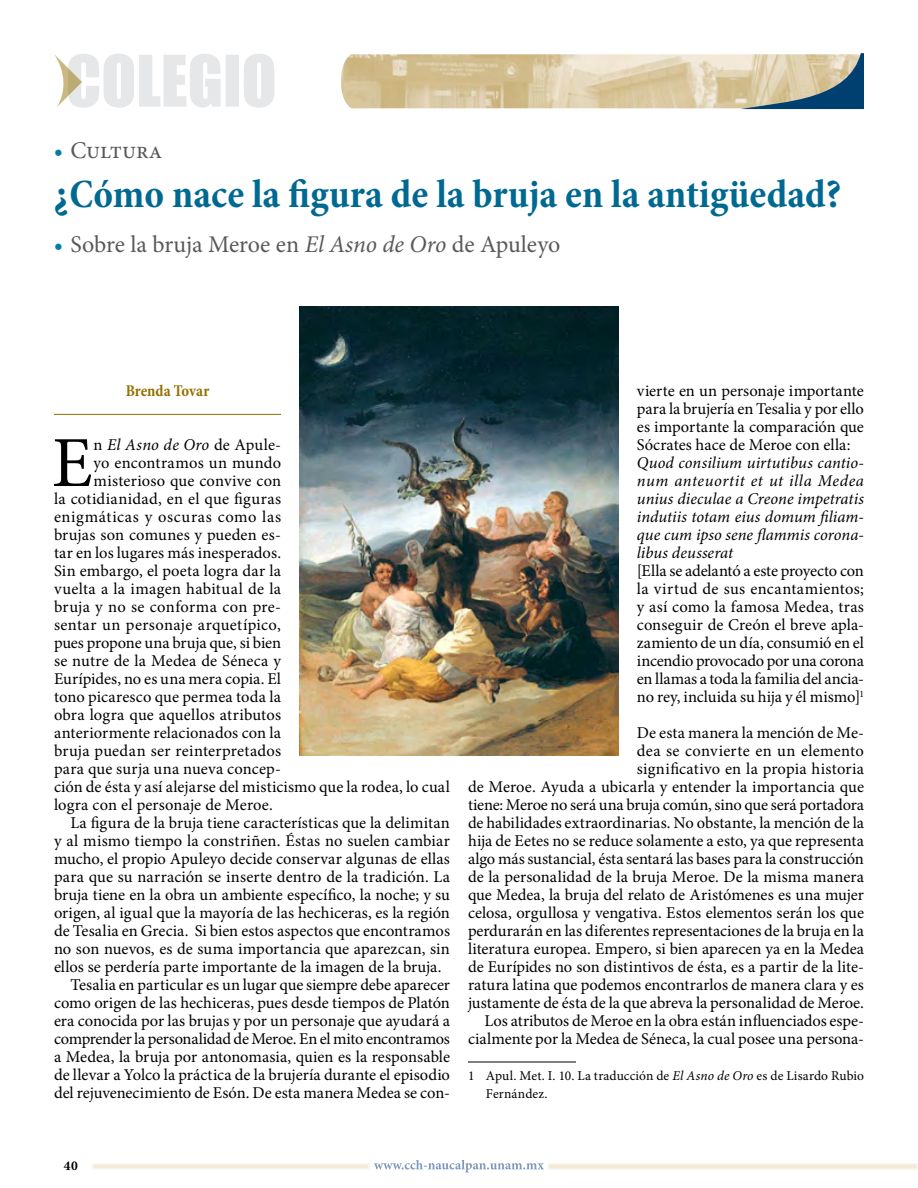
<style>
.page{position:relative;width:918px;height:1188px;background:#fff}
.page>*{position:absolute;margin:0;border:0;box-sizing:border-box;transform-origin:0 0}
.t1{font:71.85px "Minion Pro";color:#000}
.t2{font:700 condensed 40.5px "Minion Pro";color:#006991}
.t3{font:24px "Minion Pro";letter-spacing:-.005em;color:#58595b}
.t4{font:16.5px/18px "Minion Pro";letter-spacing:-.005em;color:#000;text-align:justify}
.t5{font:italic 16.5px/18px "Minion Pro";color:#000;text-align:justify}
.t6{font:700 condensed 16.5px "Minion Pro";letter-spacing:-.005em;color:#937100;scale:.96 1}
.t7{font:13.5px/18px "Minion Pro";color:#000}
.t8{font:700 13.5px "Minion Pro";color:#000}
.s1{color:#007ea4}
.s2{font-style:italic}
.s3{font-style:normal}
</style>
<div class="page">
<svg style="left:54px;top:54px;width:220px;height:54px"></svg>
<img style="left:341px;top:54px;width:399px;height:54px">
<svg style="left:740px;top:53px;width:124px;height:56px;background:#a2a89c"></svg>
<hr style="left:468px;top:1062px;width:108px;height:1px;background:#000">
<hr style="left:54px;top:414px;width:227px;height:1px;background:#937100">
<img style="left:299px;top:306px;width:320px;height:450px">
<svg style="left:92px;top:1163px;width:278px;height:6px"></svg>
<svg style="left:374px;top:1160px;width:170px;height:12px"></svg>
<svg style="left:548px;top:1163px;width:370px;height:7px"></svg>
<h3 class="t3" style="left:54px;top:135px;width:110px"><span class="s1">•</span> Cultura</h3>
<h2 class="t2" style="left:54px;top:166px;width:789px">¿Cómo nace la figura de la bruja en la antigüedad?</h2>
<h3 class="t3" style="left:54px;top:228px;width:508px"><span class="s1">•</span> Sobre la bruja Meroe en <span class="s2">El Asno de Oro</span> de Apuleyo</h3>
<p class="t6" style="left:126px;top:379px;width:89px">Brenda Tovar</p>
<h1 class="t1" style="left:52px;top:415px;width:42px">E</h1>
<p class="t5" style="left:93px;top:436px;width:189px"><span class="s3">n</span> El Asno de Oro <span class="s3">de Apule-</span></p>
<p class="t4" style="left:93px;top:454px;width:189px">yo encontramos un mundo</p>
<p class="t4" style="left:93px;top:472px;width:189px">misterioso que convive con</p>
<p class="t4" style="left:54px;top:490px;width:229px">la cotidianidad, en el que figuras</p>
<p class="t4" style="left:54px;top:508px;width:229px">enigmáticas y oscuras como las</p>
<p class="t4" style="left:54px;top:526px;width:229px">brujas son comunes y pueden es-</p>
<p class="t4" style="left:54px;top:544px;width:229px">tar en los lugares más inesperados.</p>
<p class="t4" style="left:54px;top:562px;width:229px">Sin embargo, el poeta logra dar la</p>
<p class="t4" style="left:54px;top:580px;width:229px">vuelta a la imagen habitual de la</p>
<p class="t4" style="left:54px;top:598px;width:229px">bruja y no se conforma con pre-</p>
<p class="t4" style="left:54px;top:616px;width:229px">sentar un personaje arquetípico,</p>
<p class="t4" style="left:54px;top:634px;width:229px">pues propone una bruja que, si bien</p>
<p class="t4" style="left:54px;top:652px;width:229px">se nutre de la Medea de Séneca y</p>
<p class="t4" style="left:54px;top:670px;width:229px">Eurípides, no es una mera copia. El</p>
<p class="t4" style="left:54px;top:688px;width:229px">tono picaresco que permea toda la</p>
<p class="t4" style="left:54px;top:706px;width:229px">obra logra que aquellos atributos</p>
<p class="t4" style="left:54px;top:724px;width:229px">anteriormente relacionados con la</p>
<p class="t4" style="left:54px;top:742px;width:229px">bruja puedan ser reinterpretados</p>
<p class="t4" style="left:54px;top:760px;width:229px">para que surja una nueva concep-</p>
<p class="t4" style="left:54px;top:778px;width:397px">ción de ésta y así alejarse del misticismo que la rodea, lo cual</p>
<p class="t4" style="left:54px;top:796px;width:220px">logra con el personaje de Meroe.</p>
<p class="t4" style="left:71px;top:814px;width:381px">La figura de la bruja tiene características que la delimitan</p>
<p class="t4" style="left:54px;top:832px;width:397px">y al mismo tiempo la constriñen. Éstas no suelen cambiar</p>
<p class="t4" style="left:54px;top:850px;width:398px">mucho, el propio Apuleyo decide conservar algunas de ellas</p>
<p class="t4" style="left:54px;top:868px;width:398px">para que su narración se inserte dentro de la tradición. La</p>
<p class="t4" style="left:54px;top:886px;width:398px">bruja tiene en la obra un ambiente específico, la noche; y su</p>
<p class="t4" style="left:54px;top:904px;width:397px">origen, al igual que la mayoría de las hechiceras, es la región</p>
<p class="t4" style="left:54px;top:922px;width:398px">de Tesalia en Grecia. Si bien estos aspectos que encontramos</p>
<p class="t4" style="left:54px;top:940px;width:397px">no son nuevos, es de suma importancia que aparezcan, sin</p>
<p class="t4" style="left:54px;top:958px;width:389px">ellos se perdería parte importante de la imagen de la bruja.</p>
<p class="t4" style="left:71px;top:976px;width:381px">Tesalia en particular es un lugar que siempre debe aparecer</p>
<p class="t4" style="left:54px;top:994px;width:397px">como origen de las hechiceras, pues desde tiempos de Platón</p>
<p class="t4" style="left:54px;top:1012px;width:398px">era conocida por las brujas y por un personaje que ayudará a</p>
<p class="t4" style="left:54px;top:1030px;width:398px">comprender la personalidad de Meroe. En el mito encontramos</p>
<p class="t4" style="left:54px;top:1048px;width:398px">a Medea, la bruja por antonomasia, quien es la responsable</p>
<p class="t4" style="left:54px;top:1066px;width:398px">de llevar a Yolco la práctica de la brujería durante el episodio</p>
<p class="t4" style="left:54px;top:1084px;width:397px">del rejuvenecimiento de Esón. De esta manera Medea se con-</p>
<p class="t4" style="left:637px;top:382px;width:229px">vierte en un personaje importante para la brujería en Tesalia y por ello es importante la comparación que Sócrates hace de Meroe con ella:</p>
<p class="t5" style="left:637px;top:454px;width:229px">Quod consilium uirtutibus cantio&shy;num anteuortit et ut illa Medea unius dieculae a Creone impetratis indutiis totam eius domum filiam&shy;que cum ipso sene flammis corona&shy;libus deusserat</p>
<p class="t4" style="left:637px;top:562px;width:229px">[Ella se adelantó a este proyecto con la virtud de sus encantamientos; y así como la famosa Medea, tras conseguir de Creón el breve apla&shy;zamiento de un día, consumió en el incendio provocado por una corona en llamas a toda la familia del ancia&shy;no rey, incluida su hija y él mismo]<sup>1</sup></p>
<p class="t4" style="left:468px;top:724px;width:398px;text-align:right">De esta manera la mención de Me-<br>dea se convierte en un elemento<br>significativo en la propia historia<br>de Meroe. Ayuda a ubicarla y entender la importancia que tiene: Meroe no será una bruja común, sino que será portadora de habilidades extraordinarias. No obstante, la mención de la hija de Eetes no se reduce solamente a esto, ya que representa algo más sustancial, ésta sentará las bases para la construcción de la personalidad de la bruja Meroe. De la misma manera que Medea, la bruja del relato de Aristómenes es una mujer celosa, orgullosa y vengativa. Estos elementos serán los que perdurarán en las diferentes representaciones de la bruja en la literatura europea. Empero, si bien aparecen ya en la Medea de Eurípides no son distintivos de ésta, es a partir de la lite&shy;ratura latina que podemos encontrarlos de manera clara y es justamente de ésta de la que abreva la personalidad de Meroe.<br>Los atributos de Meroe en la obra están influenciados espe&shy;cialmente por la Medea de Séneca, la cual posee una persona-</p>
<p class="t7" style="left:486px;top:1067px;width:380px;text-indent:-18px">1 Apul. Met. I. 10. La traducción de <span class="s2">El Asno de Oro</span> es de Lisardo Rubio<br>Fernández.</p>
<p class="t8" style="left:64px;top:1156px;width:15px">40</p>
</div>
